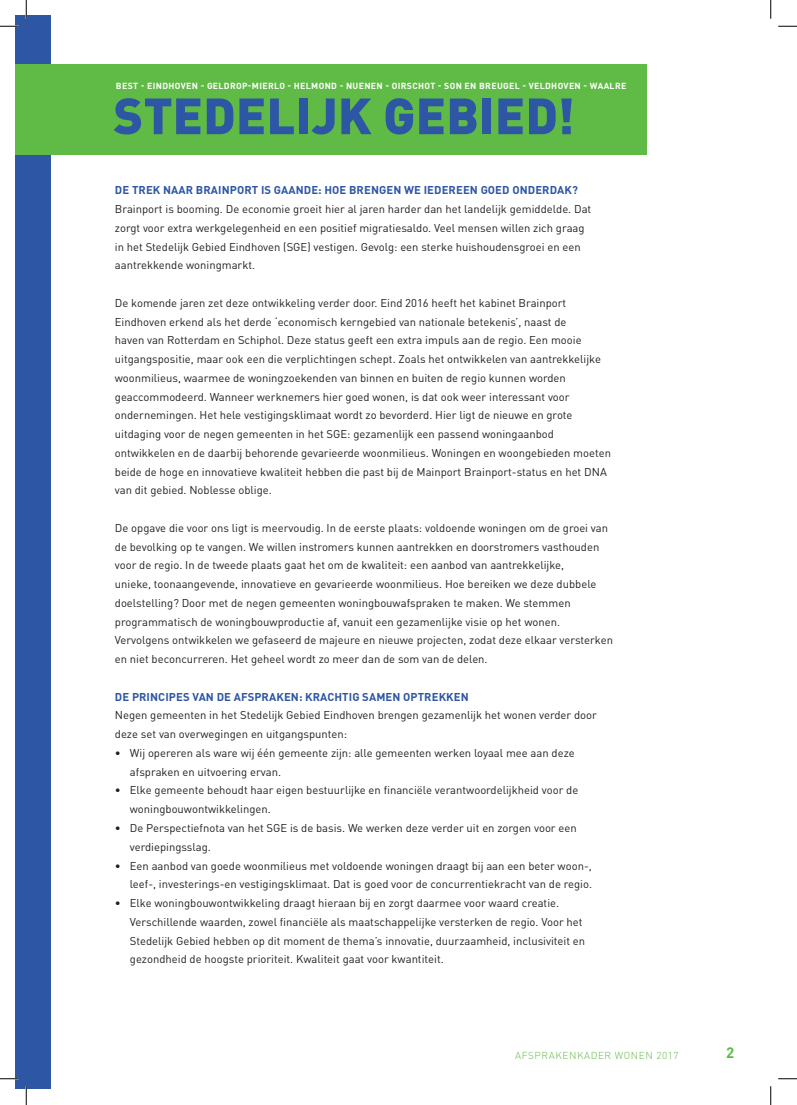
<style>
.page{position:relative;width:797px;height:1105px;background:#fff}
.page>*{position:absolute;margin:0;border:0;box-sizing:border-box;transform-origin:0 0}
.t1{font:900 50.12px "DINOT";color:#2d56a5}
.t2{font:700 15px "DINOT";color:#60bb46}
.t3{font:11.25px/18.8px "DINOT";color:#231f20}
.t4{font:700 11.25px "DINOT";letter-spacing:.01em;color:#2d56a5}
.t5{font:300 10px "DINOT";letter-spacing:.06em;color:#60bb46}
.t6{font:700 8.75px "DINOT";letter-spacing:.04em;color:#fff}
</style>
<div class="page">
<div style="left:16px;top:16px;width:35px;height:1073px;background:#2d56a5"></div>
<div style="left:16px;top:64px;width:630px;height:91px;background:#60bb46"></div>
<svg style="left:0;top:25px;width:19px;height:2px"></svg>
<svg style="left:778px;top:25px;width:19px;height:2px"></svg>
<svg style="left:0;top:1078px;width:19px;height:1px"></svg>
<svg style="left:778px;top:1078px;width:19px;height:1px"></svg>
<svg style="left:25px;top:0;width:2px;height:19px"></svg>
<svg style="left:25px;top:1086px;width:2px;height:19px"></svg>
<svg style="left:770px;top:0;width:1px;height:19px"></svg>
<svg style="left:770px;top:1086px;width:1px;height:19px"></svg>
<p class="t6" style="left:116px;top:80px;width:512px">BEST - EINDHOVEN - GELDROP-MIERLO - HELMOND - NUENEN - OIRSCHOT - SON EN BREUGEL - VELDHOVEN - WAALRE</p>
<h1 class="t1" style="left:113px;top:82px;width:462px">STEDELIJK GEBIED!</h1>
<p class="t4" style="left:115px;top:183px;width:464px">DE TREK NAAR BRAINPORT IS GAANDE: HOE BRENGEN WE IEDEREEN GOED ONDERDAK?</p>
<p class="t3" style="left:115px;top:199px;width:478px">Brainport is booming. De economie groeit hier al jaren harder dan het landelijk gemiddelde. Dat zorgt voor extra werkgelegenheid en een positief migratiesaldo. Veel mensen willen zich graag in het Stedelijk Gebied Eindhoven (SGE) vestigen. Gevolg: een sterke huishoudensgroei en een aantrekkende woningmarkt.</p>
<p class="t3" style="left:115px;top:293px;width:497px">De komende jaren zet deze ontwikkeling verder door. Eind 2016 heeft het kabinet Brainport Eindhoven erkend als het derde ‘economisch kerngebied van nationale betekenis’, naast de<br>haven van Rotterdam en Schiphol. Deze status geeft een extra impuls aan de regio. Een mooie uitgangspositie, maar ook een die verplichtingen schept. Zoals het ontwikkelen van aantrekkelijke woonmilieus, waarmee de woningzoekenden van binnen en buiten de regio kunnen worden geaccommodeerd. Wanneer werknemers hier goed wonen, is dat ook weer interessant voor ondernemingen. Het hele vestigingsklimaat wordt zo bevorderd. Hier ligt de nieuwe en grote uitdaging voor de negen gemeenten in het SGE: gezamenlijk een passend woningaanbod ontwikkelen en de daarbij behorende gevarieerde woonmilieus. Woningen en woongebieden moeten beide de hoge en innovatieve kwaliteit hebben die past bij de Mainport Brainport-status en het DNA van dit gebied. Noblesse oblige.</p>
<p class="t3" style="left:115px;top:518px;width:499px">De opgave die voor ons ligt is meervoudig. In de eerste plaats: voldoende woningen om de groei van de bevolking op te vangen. We willen instromers kunnen aantrekken en doorstromers vasthouden voor de regio. In de tweede plaats gaat het om de kwaliteit: een aanbod van aantrekkelijke,<br>unieke, toonaangevende, innovatieve en gevarieerde woonmilieus. Hoe bereiken we deze dubbele doelstelling? Door met de negen gemeenten woningbouwafspraken te maken. We stemmen programmatisch de woningbouwproductie af, vanuit een gezamenlijke visie op het wonen.<br>Vervolgens ontwikkelen we gefaseerd de majeure en nieuwe projecten, zodat deze elkaar versterken en niet beconcurreren. Het geheel wordt zo meer dan de som van de delen.</p>
<p class="t4" style="left:115px;top:689px;width:355px">DE PRINCIPES VAN DE AFSPRAKEN: KRACHTIG SAMEN OPTREKKEN</p>
<p class="t3" style="left:115px;top:705px;width:483px">Negen gemeenten in het Stedelijk Gebied Eindhoven brengen gezamenlijk het wonen verder door deze set van overwegingen en uitgangspunten:</p>
<p class="t3" style="left:130px;top:743px;width:446px;text-indent:-15px">• Wij opereren als ware wij één gemeente zijn: alle gemeenten werken loyaal mee aan deze afspraken en uitvoering ervan.</p>
<p class="t3" style="left:130px;top:780px;width:450px;text-indent:-15px">• Elke gemeente behoudt haar eigen bestuurlijke en financiële verantwoordelijkheid voor de woningbouwontwikkelingen.</p>
<p class="t3" style="left:130px;top:818px;width:448px;text-indent:-15px">• De Perspectiefnota van het SGE is de basis. We werken deze verder uit en zorgen voor een verdiepingsslag.</p>
<p class="t3" style="left:115px;top:855px;width:479px;text-align:right">• Een aanbod van goede woonmilieus met voldoende woningen draagt bij aan een beter woon-, leef-, investerings-en vestigingsklimaat. Dat is goed voor de concurrentiekracht van de regio.</p>
<p class="t3" style="left:130px;top:893px;width:457px;text-indent:-15px">• Elke woningbouwontwikkeling draagt hieraan bij en zorgt daarmee voor waard creatie.<br>Verschillende waarden, zowel financiële als maatschappelijke versterken de regio. Voor het Stedelijk Gebied hebben op dit moment de thema’s innovatie, duurzaamheid, inclusiviteit en gezondheid de hoogste prioriteit. Kwaliteit gaat voor kwantiteit.</p>
<p class="t5" style="left:515px;top:1049px;width:165px">AFSPRAKENKADER WONEN 2017</p>
<h2 class="t2" style="left:726px;top:1042px;width:10px">2</h2>
</div>
